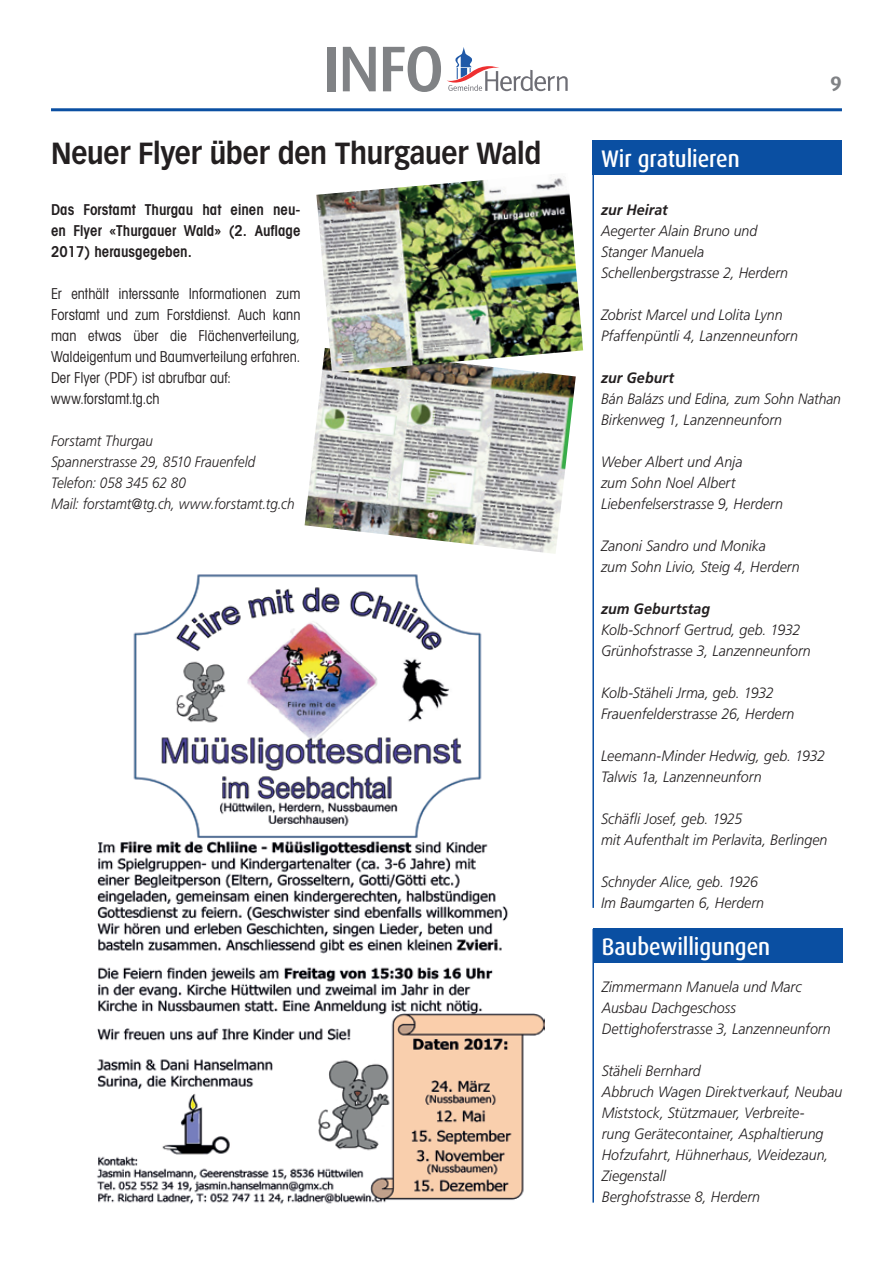
<style>
.page{position:relative;width:893px;height:1263px;background:#fff}
.page>*{position:absolute;margin:0;border:0;box-sizing:border-box;transform-origin:0 0}
.t1{font:500 64.65px "Dax";color:#808285}
.t2{font:700 30px "Vectora LT";letter-spacing:-.01em;color:#231f20;scale:.9 1}
.t3{font:500 24px "Dax";letter-spacing:-.005em;color:#fff;scale:.9 1}
.t4{font:700 21px "Dax";color:#808285}
.t5{font:italic 300 15px/21px "Frutiger LT";color:#231f20;scale:.95 1}
.t6{font:condensed 15px/21px "Avant Garde LT";letter-spacing:.005em;color:#231f20;scale:.95 1}
.t7{font:italic 300 15px/21px "Frutiger LT";color:#231f20;scale:.9 1}
.t8{font:600 condensed 15px/21px "Avant Garde LT";color:#231f20;text-align:justify}
.t9{font:italic 300 15px/21px "Frutiger LT";color:#231f20;scale:.93 1}
.t10{font:italic 700 15px "Frutiger LT";letter-spacing:.005em;color:#231f20;scale:.95 1}
</style>
<div class="page">
<hr style="left:51px;top:108px;width:791px;height:3px;background:#0a4fa2">
<svg style="left:447px;top:47px;width:121px;height:44px"></svg>
<img style="left:305px;top:372px;width:271px;height:182px">
<div style="left:593px;top:929px;width:250px;height:34px;background:#0a4fa2"></div>
<hr style="left:592px;top:929px;width:2px;height:273px;background:#0a4fa2">
<div style="left:592px;top:140px;width:250px;height:34px;background:#0a4fa2"></div>
<hr style="left:592px;top:140px;width:2px;height:768px;background:#0a4fa2">
<img style="left:97px;top:574px;width:448px;height:630px">
<img style="left:316px;top:178px;width:267px;height:194px">
<h1 class="t1" style="left:322px;top:33px;width:123px">INFO</h1>
<h2 class="t2" style="left:51px;top:135px;width:546px">Neuer Flyer über den Thurgauer Wald</h2>
<p class="t8" style="left:51px;top:199px;width:251px">Das Forstamt Thurgau hat einen neu&shy;en Flyer «Thurgauer Wald» (2. Auflage 2017) herausgegeben.</p>
<p class="t6" style="left:51px;top:283px;width:264px">Er enthält interssante Informationen zum Forstamt und zum Forstdienst. Auch kann man etwas über die Flächenverteilung, Waldeigentum und Baumverteilung erfahren.<br>Der Flyer (PDF) ist abrufbar auf: www.forstamt.tg.ch</p>
<p class="t7" style="left:51px;top:430px;width:272px">Forstamt Thurgau<br>Spannerstrasse 29, 8510 Frauenfeld<br>Telefon: 058 345 62 80<br>Mail: forstamt@tg.ch, www.forstamt.tg.ch</p>
<h3 class="t4" style="left:830px;top:72px;width:13px">9</h3>
<h3 class="t3" style="left:601px;top:145px;width:156px">Wir gratulieren</h3>
<p class="t10" style="left:601px;top:201px;width:72px">zur Heirat</p>
<p class="t5" style="left:601px;top:220px;width:198px">Aegerter Alain Bruno und<br>Stanger Manuela<br>Schellenbergstrasse 2, Herdern</p>
<p class="t5" style="left:601px;top:304px;width:209px">Zobrist Marcel und Lolita Lynn<br>Pfaffenpüntli 4, Lanzenneunforn</p>
<p class="t10" style="left:601px;top:369px;width:78px">zur Geburt</p>
<p class="t9" style="left:601px;top:388px;width:260px">Bán Balázs und Edina, zum Sohn Nathan<br>Birkenweg 1, Lanzenneunforn</p>
<p class="t5" style="left:601px;top:451px;width:193px">Weber Albert und Anja<br>zum Sohn Noel Albert<br>Liebenfelserstrasse 9, Herdern</p>
<p class="t5" style="left:601px;top:535px;width:211px">Zanoni Sandro und Monika<br>zum Sohn Livio, Steig 4, Herdern</p>
<p class="t10" style="left:601px;top:600px;width:116px">zum Geburtstag</p>
<p class="t5" style="left:601px;top:619px;width:222px">Kolb-Schnorf Gertrud, geb. 1932<br>Grünhofstrasse 3, Lanzenneunforn</p>
<p class="t5" style="left:601px;top:682px;width:205px">Kolb-Stäheli Jrma, geb. 1932<br>Frauenfelderstrasse 26, Herdern</p>
<p class="t5" style="left:601px;top:745px;width:237px">Leemann-Minder Hedwig, geb. 1932<br>Talwis 1a, Lanzenneunforn</p>
<p class="t5" style="left:601px;top:808px;width:240px">Schäfli Josef, geb. 1925<br>mit Aufenthalt im Perlavita, Berlingen</p>
<p class="t5" style="left:601px;top:871px;width:173px">Schnyder Alice, geb. 1926<br>Im Baumgarten 6, Herdern</p>
<h3 class="t3" style="left:602px;top:933px;width:189px">Baubewilligungen</h3>
<p class="t5" style="left:602px;top:976px;width:242px">Zimmermann Manuela und Marc<br>Ausbau Dachgeschoss<br>Dettighoferstrasse 3, Lanzenneunforn</p>
<p class="t5" style="left:602px;top:1060px;width:255px">Stäheli Bernhard<br>Abbruch Wagen Direktverkauf, Neubau<br>Miststock, Stützmauer, Verbreite-<br>rung Gerätecontainer, Asphaltierung<br>Hofzufahrt, Hühnerhaus, Weidezaun,<br>Ziegenstall<br>Berghofstrasse 8, Herdern</p>
</div>
